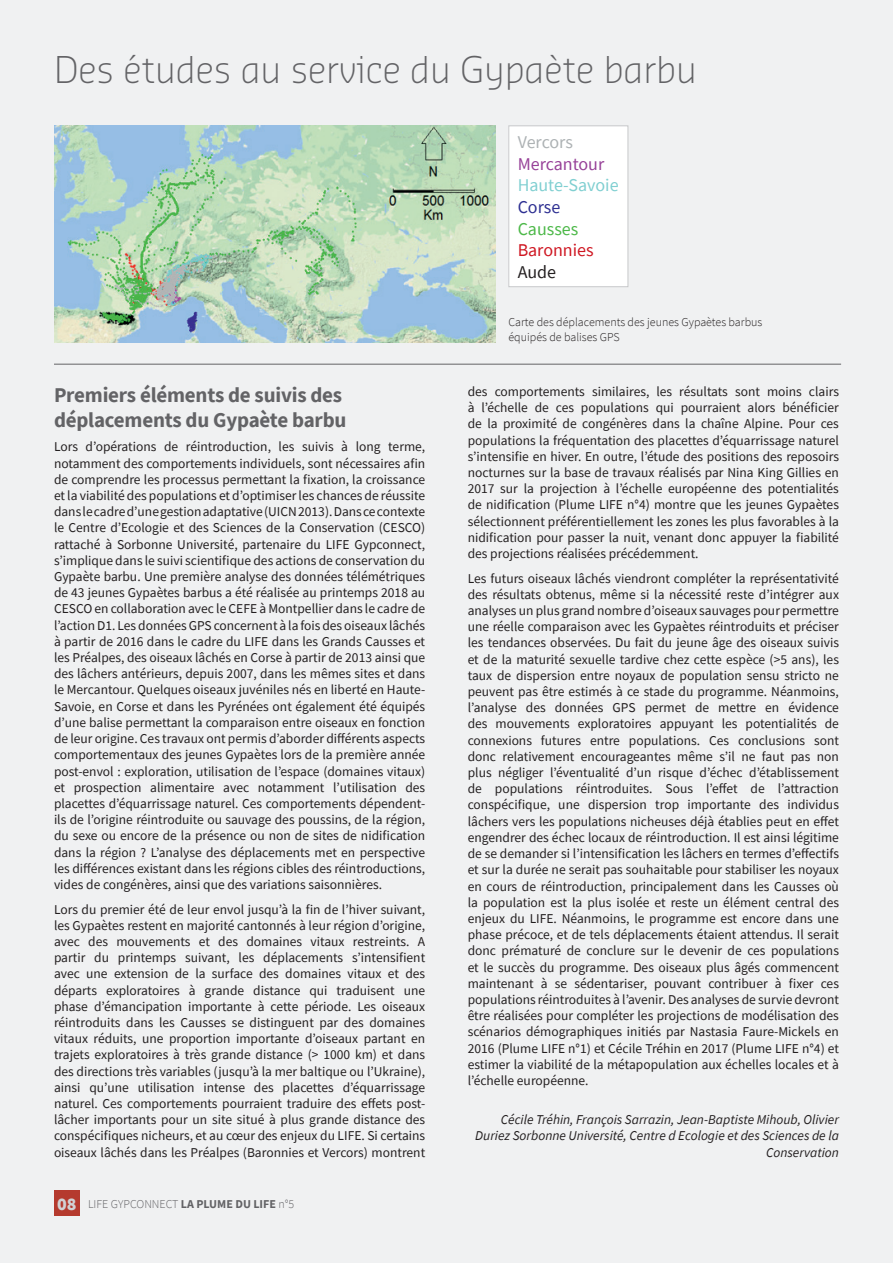
<style>
.page{position:relative;width:893px;height:1263px;background:#f0f1f2}
.page>*{position:absolute;margin:0;border:0;box-sizing:border-box;transform-origin:0 0}
.t1{font:300 36px "Sansa Pro";color:#636366}
.t2{font:700 21px/25.2px "Source Sans Pro";letter-spacing:-.01em;color:#636366}
.t3{font:18px "Source Sans Pro";color:#80cfd1}
.t4{font:18px "Source Sans Pro";color:#974198}
.t5{font:18px "Source Sans Pro";color:#cf1722}
.t6{font:18px "Source Sans Pro";letter-spacing:-.005em;color:#adb2b4}
.t7{font:18px "Source Sans Pro";color:#4cb848}
.t8{font:18px "Source Sans Pro";color:#2e3092}
.t9{font:18px "Source Sans Pro";color:#231f20}
.t10{font:13.5px/16.2px "Source Sans Pro";color:#231f20;text-align:justify}
.t11{font:italic 13.5px/16.2px "Source Sans Pro";color:#231f20;text-align:right}
.t12{font:300 12px/14.4px "Source Sans Pro";color:#231f20}
.t13{font:300 12px "Source Sans Pro";color:#636366}
.s1{font-weight:900;font-size:18px;color:#d1d2d4}
.s2{font-weight:700}
</style>
<div class="page">
<div style="left:54px;top:1190px;width:26px;height:26px;background:#b53a2e"></div>
<img style="left:54px;top:125px;width:442px;height:217px">
<hr style="left:54px;top:364px;width:787px;height:1px;background:#636366">
<div style="left:509px;top:126px;width:119px;height:161px;background:#fff"></div>
<div style="left:508px;top:125px;width:120px;height:162px;border:1px solid #c7c8ca"></div>
<h1 class="t1" style="left:54px;top:46px;width:644px">Des études au service du Gypaète barbu</h1>
<h3 class="t6" style="left:518px;top:131px;width:57px">Vercors</h3>
<h3 class="t4" style="left:518px;top:152px;width:88px">Mercantour</h3>
<h3 class="t3" style="left:518px;top:174px;width:102px">Haute-Savoie</h3>
<h3 class="t8" style="left:518px;top:196px;width:44px">Corse</h3>
<h3 class="t7" style="left:518px;top:217px;width:62px">Causses</h3>
<h3 class="t5" style="left:518px;top:239px;width:78px">Baronnies</h3>
<h3 class="t9" style="left:518px;top:260px;width:40px">Aude</h3>
<h2 class="t2" style="left:54px;top:382px;width:294px">Premiers éléments de suivis des déplacements du Gypaète barbu</h2>
<p class="t10" style="left:54px;top:439px;width:373px">Lors d’opérations de réintroduction, les suivis à long terme, notamment des comportements individuels, sont nécessaires afin de comprendre les processus permettant la fixation, la croissance et la viabilité des populations et d’optimiser les chances de réussite dans le cadre d’une gestion adaptative (UICN 2013). Dans ce contexte le Centre d’Ecologie et des Sciences de la Conservation (CESCO) rattaché à Sorbonne Université, partenaire du LIFE Gypconnect, s’implique dans le suivi scientifique des actions de conservation du Gypaète barbu. Une première analyse des données télémétriques de 43 jeunes Gypaètes barbus a été réalisée au printemps 2018 au CESCO en collaboration avec le CEFE à Montpellier dans le cadre de l’action D1. Les données GPS concernent à la fois des oiseaux lâchés à partir de 2016 dans le cadre du LIFE dans les Grands Causses et les Préalpes, des oiseaux lâchés en Corse à partir de 2013 ainsi que des lâchers antérieurs, depuis 2007, dans les mêmes sites et dans le Mercantour. Quelques oiseaux juvéniles nés en liberté en Haute-Savoie, en Corse et dans les Pyrénées ont également été équipés d’une balise permettant la comparaison entre oiseaux en fonction de leur origine. Ces travaux ont permis d’aborder différents aspects comportementaux des jeunes Gypaètes lors de la première année post-envol : exploration, utilisation de l’espace (domaines vitaux) et prospection alimentaire avec notamment l’utilisation des placettes d’équarrissage naturel. Ces comportements dépendent&shy;ils de l’origine réintroduite ou sauvage des poussins, de la région, du sexe ou encore de la présence ou non de sites de nidification dans la région ? L’analyse des déplacements met en perspective les différences existant dans les régions cibles des réintroductions, vides de congénères, ainsi que des variations saisonnières.</p>
<p class="t10" style="left:54px;top:901px;width:373px">Lors du premier été de leur envol jusqu’à la fin de l’hiver suivant, les Gypaètes restent en majorité cantonnés à leur région d’origine, avec des mouvements et des domaines vitaux restreints. A partir du printemps suivant, les déplacements s’intensifient avec une extension de la surface des domaines vitaux et des départs exploratoires à grande distance qui traduisent une phase d’émancipation importante à cette période. Les oiseaux réintroduits dans les Causses se distinguent par des domaines vitaux réduits, une proportion importante d’oiseaux partant en trajets exploratoires à très grande distance (&gt; 1000 km) et dans des directions très variables (jusqu’à la mer baltique ou l’Ukraine), ainsi qu’une utilisation intense des placettes d’équarrissage naturel. Ces comportements pourraient traduire des effets post&shy;lâcher importants pour un site situé à plus grande distance des conspécifiques nicheurs, et au cœur des enjeux du LIFE. Si certains oiseaux lâchés dans les Préalpes (Baronnies et Vercors) montrent</p>
<p class="t13" style="left:57px;top:1197px;width:239px"><span class="s1">08</span> LIFE GYPCONNECT <span class="s2">LA PLUME DU LIFE</span> n°5</p>
<p class="t12" style="left:508px;top:315px;width:255px">Carte des déplacements des jeunes Gypaètes barbus équipés de balises GPS</p>
<p class="t10" style="left:468px;top:383px;width:373px">des comportements similaires, les résultats sont moins clairs à l’échelle de ces populations qui pourraient alors bénéficier de la proximité de congénères dans la chaîne Alpine. Pour ces populations la fréquentation des placettes d’équarrissage naturel s’intensifie en hiver. En outre, l’étude des positions des reposoirs nocturnes sur la base de travaux réalisés par Nina King Gillies en 2017 sur la projection à l’échelle européenne des potentialités de nidification (Plume LIFE n°4) montre que les jeunes Gypaètes sélectionnent préférentiellement les zones les plus favorables à la nidification pour passer la nuit, venant donc appuyer la fiabilité des projections réalisées précédemment.</p>
<p class="t10" style="left:468px;top:570px;width:373px">Les futurs oiseaux lâchés viendront compléter la représentativité des résultats obtenus, même si la nécessité reste d’intégrer aux analyses un plus grand nombre d’oiseaux sauvages pour permettre une réelle comparaison avec les Gypaètes réintroduits et préciser les tendances observées. Du fait du jeune âge des oiseaux suivis et de la maturité sexuelle tardive chez cette espèce (&gt;5 ans), les taux de dispersion entre noyaux de population sensu stricto ne peuvent pas être estimés à ce stade du programme. Néanmoins, l’analyse des données GPS permet de mettre en évidence des mouvements exploratoires appuyant les potentialités de connexions futures entre populations. Ces conclusions sont donc relativement encourageantes même s’il ne faut pas non plus négliger l’éventualité d’un risque d’échec d’établissement de populations réintroduites. Sous l’effet de l’attraction conspécifique, une dispersion trop importante des individus lâchers vers les populations nicheuses déjà établies peut en effet engendrer des échec locaux de réintroduction. Il est ainsi légitime de se demander si l’intensification les lâchers en termes d’effectifs et sur la durée ne serait pas souhaitable pour stabiliser les noyaux en cours de réintroduction, principalement dans les Causses où la population est la plus isolée et reste un élément central des enjeux du LIFE. Néanmoins, le programme est encore dans une phase précoce, et de tels déplacements étaient attendus. Il serait donc prématuré de conclure sur le devenir de ces populations et le succès du programme. Des oiseaux plus âgés commencent maintenant à se sédentariser, pouvant contribuer à fixer ces populations réintroduites à l’avenir. Des analyses de survie devront être réalisées pour compléter les projections de modélisation des scénarios démographiques initiés par Nastasia Faure-Mickels en 2016 (Plume LIFE n°1) et Cécile Tréhin en 2017 (Plume LIFE n°4) et estimer la viabilité de la métapopulation aux échelles locales et à l’échelle européenne.</p>
<p class="t11" style="left:475px;top:1111px;width:365px">Cécile Tréhin, François Sarrazin, Jean-Baptiste Mihoub, Olivier<br>Duriez Sorbonne Université, Centre d Ecologie et des Sciences de la<br>Conservation</p>
</div>
